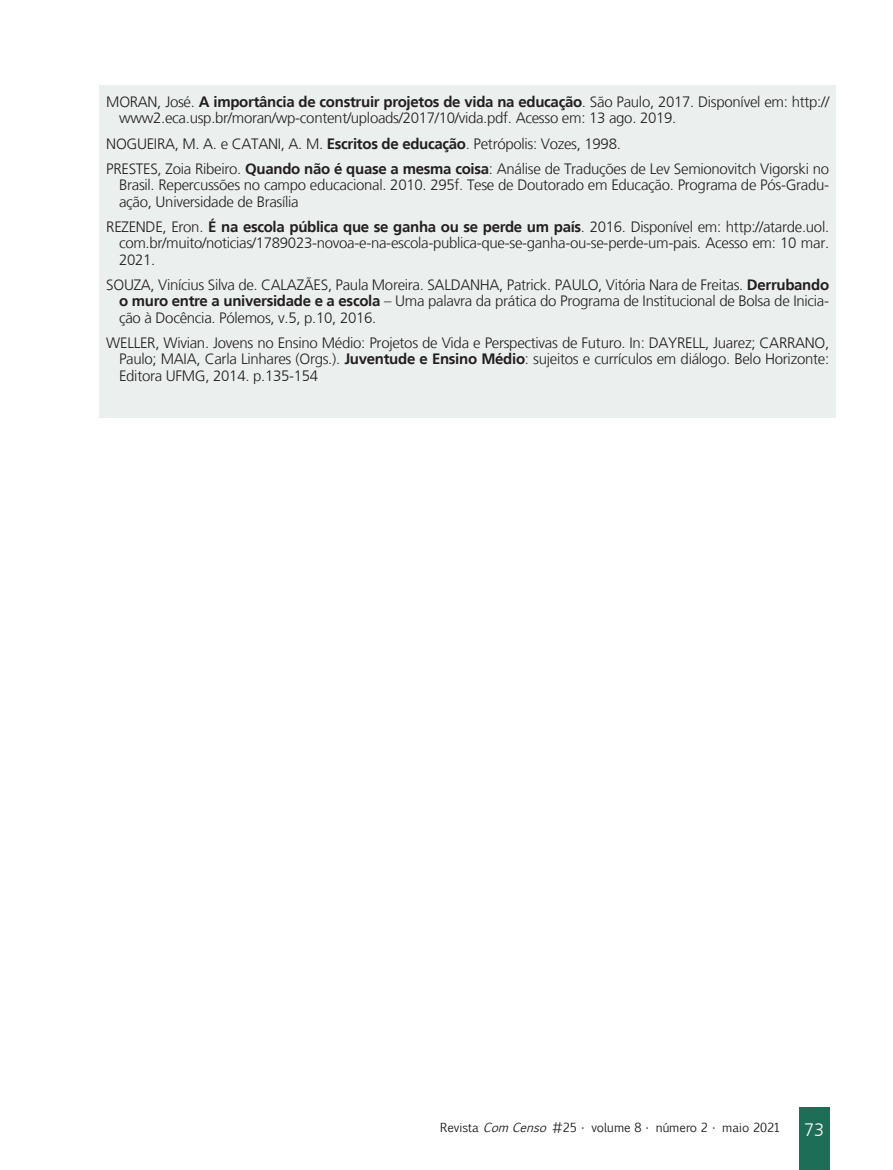
<style>
.page{position:relative;width:893px;height:1170px;background:#fff}
.page>*{position:absolute;margin:0;border:0;box-sizing:border-box;transform-origin:0 0}
.t1{font:300 18px "Frutiger LT";color:#fff}
.Referências__10{font:300 15px/16.5px "Frutiger LT";letter-spacing:-.02em;color:#231f20;text-align:justify}
.t2{font:12px "Euphemia CAS";color:#231f20}
.s1{font-weight:700}
.s2{font-style:italic}
</style>
<div class="page">
<div style="left:799px;top:1107px;width:30px;height:62px;background:#1e6d56"></div>
<div style="left:99px;top:85px;width:737px;height:333px;background:#ebefed"></div>
<p class="Referências__10" style="left:119px;top:94px;width:712px;text-indent:-13px">MORAN, José. <span class="s1">A importância de construir projetos de vida na educação</span>. São Paulo, 2017. Disponível em: http:// www2.eca.usp.br/moran/wp-content/uploads/2017/10/vida.pdf. Acesso em: 13 ago. 2019.</p>
<p class="Referências__10" style="left:106px;top:135px;width:516px">NOGUEIRA, M. A. e CATANI, A. M. <span class="s1">Escritos de educação</span>. Petrópolis: Vozes, 1998.</p>
<p class="Referências__10" style="left:119px;top:160px;width:712px;text-indent:-13px">PRESTES, Zoia Ribeiro. <span class="s1">Quando não é quase a mesma coisa</span>: Análise de Traduções de Lev Semionovitch Vigorski no Brasil. Repercussões no campo educacional. 2010. 295f. Tese de Doutorado em Educação. Programa de Pós-Gradu&shy;ação, Universidade de Brasília</p>
<p class="Referências__10" style="left:119px;top:218px;width:712px;text-indent:-13px">REZENDE, Eron. <span class="s1">É na escola pública que se ganha ou se perde um país</span>. 2016. Disponível em: http://atarde.uol. com.br/muito/noticias/1789023-novoa-e-na-escola-publica-que-se-ganha-ou-se-perde-um-pais. Acesso em: 10 mar.<br>2021.</p>
<p class="Referências__10" style="left:119px;top:276px;width:712px;text-indent:-13px">SOUZA, Vinícius Silva de. CALAZÃES, Paula Moreira. SALDANHA, Patrick. PAULO, Vitória Nara de Freitas. <span class="s1">Derrubando o muro entre a universidade e a escola</span> – Uma palavra da prática do Programa de Institucional de Bolsa de Inicia&shy;ção à Docência. Pólemos, v.5, p.10, 2016.</p>
<p class="Referências__10" style="left:119px;top:334px;width:712px;text-indent:-13px">WELLER, Wivian. Jovens no Ensino Médio: Projetos de Vida e Perspectivas de Futuro. In: DAYRELL, Juarez; CARRANO, Paulo; MAIA, Carla Linhares (Orgs.). <span class="s1">Juventude e Ensino Médio</span>: sujeitos e currículos em diálogo. Belo Horizonte:<br>Editora UFMG, 2014. p.135-154</p>
<p class="t2" style="left:440px;top:1119px;width:342px">Revista <span class="s2">ComCenso</span> #25 • volume 8 • número 2 • maio 2021</p>
<p class="t1" style="left:804px;top:1119px;width:22px">73</p>
</div>
